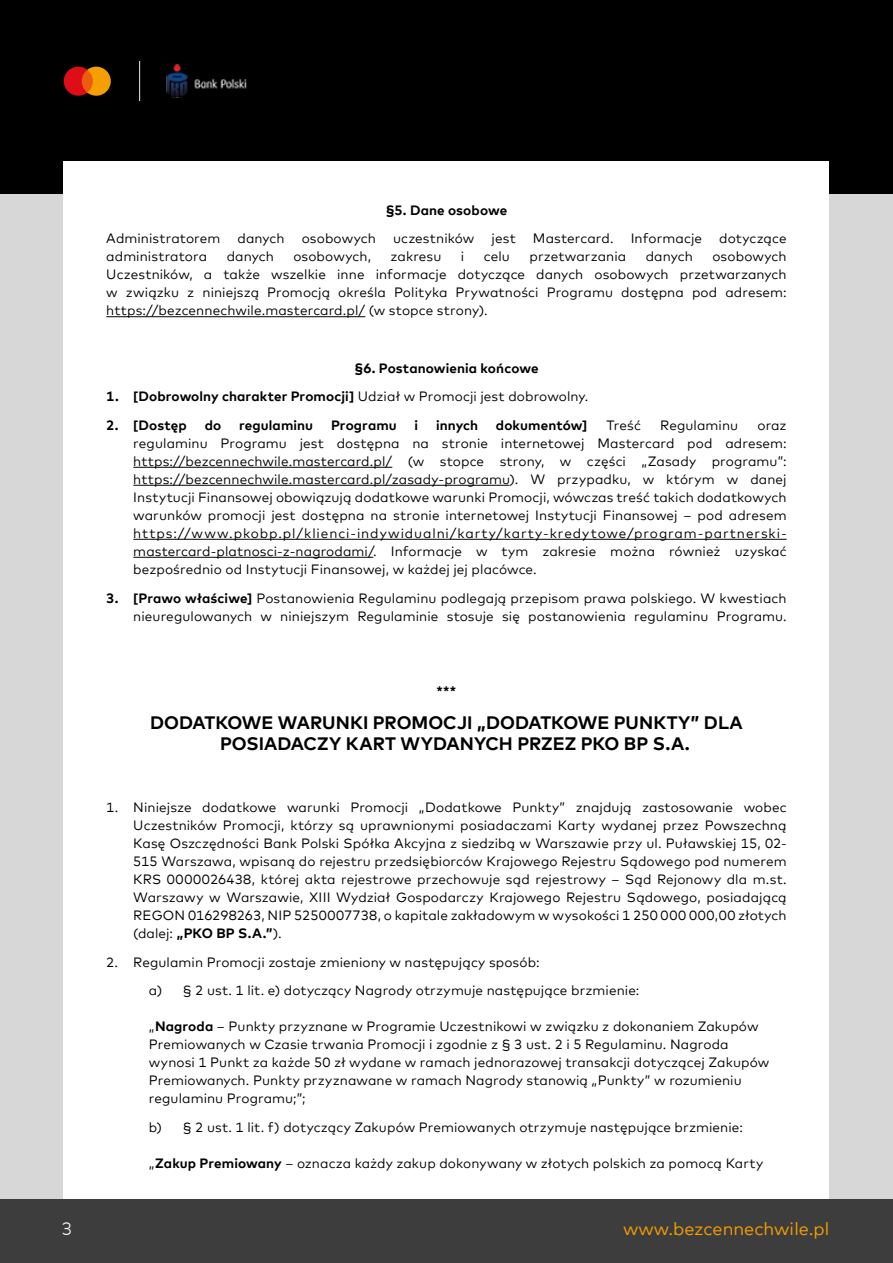
<style>
.page{position:relative;width:893px;height:1263px;background:#fff}
.page>*{position:absolute;margin:0;border:0;box-sizing:border-box;transform-origin:0 0}
.t1{font:700 18px/20.7px "Mark Offc For MC";color:#000}
.t2{font:18px "Mark Offc For MC";color:#f69e00}
.t3{font:300 18px "Mark Offc For MC";color:#fff}
.t4{font:13.5px/18px "Mark Offc For MC";letter-spacing:.005em;color:#000;text-align:justify}
.t5{font:700 13.5px "Mark Offc For MC";letter-spacing:.01em;color:#000}
.s1{font-weight:400}
.s2{font-weight:700}
</style>
<div class="page">
<div style="left:0;top:162px;width:893px;height:1037px;background:#d8d7d7"></div>
<div style="left:0;top:0;width:893px;height:193px;background:#000"></div>
<div style="left:64px;top:162px;width:765px;height:1037px;background:#fff"></div>
<div style="left:0;top:1199px;width:893px;height:64px;background:#3d3d3d"></div>
<svg style="left:64px;top:67px;width:47px;height:29px"></svg>
<hr style="left:106px;top:316px;width:259px;height:1px;background:#000">
<hr style="left:133px;top:467px;width:259px;height:1px;background:#000">
<hr style="left:133px;top:485px;width:376px;height:1px;background:#000">
<hr style="left:133px;top:539px;width:654px;height:1px;background:#000">
<hr style="left:133px;top:557px;width:240px;height:1px;background:#000">
<img style="left:139px;top:62px;width:108px;height:38px">
<p class="t5" style="left:386px;top:200px;width:123px">§5. Dane osobowe</p>
<p class="t4" style="left:106px;top:229px;width:116px">Administratorem</p>
<p class="t4" style="left:238px;top:229px;width:49px">danych</p>
<p class="t4" style="left:302px;top:229px;width:76px">osobowych</p>
<p class="t4" style="left:393px;top:229px;width:83px">uczestników</p>
<p class="t4" style="left:491px;top:229px;width:26px">jest</p>
<p class="t4" style="left:533px;top:229px;width:82px">Mastercard.</p>
<p class="t4" style="left:631px;top:229px;width:73px">Informacje</p>
<p class="t4" style="left:719px;top:229px;width:69px">dotyczące</p>
<p class="t4" style="left:106px;top:247px;width:102px">administratora</p>
<p class="t4" style="left:227px;top:247px;width:49px">danych</p>
<p class="t4" style="left:293px;top:247px;width:79px">osobowych,</p>
<p class="t4" style="left:391px;top:247px;width:52px">zakresu</p>
<p class="t4" style="left:461px;top:247px;width:5px">i</p>
<p class="t4" style="left:484px;top:247px;width:28px">celu</p>
<p class="t4" style="left:529px;top:247px;width:98px">przetwarzania</p>
<p class="t4" style="left:646px;top:247px;width:49px">danych</p>
<p class="t4" style="left:106px;top:247px;width:682px;text-indent:606px">osobowych Uczestników, a także wszelkie inne informacje dotyczące danych osobowych przetwarzanych w związku z niniejszą Promocją określa Polityka Prywatności Programu dostępna pod adresem: https://bezcennechwile.mastercard.pl/ (w stopce strony).</p>
<p class="t5" style="left:354px;top:358px;width:186px">§6. Postanowienia końcowe</p>
<p class="t5" style="left:106px;top:386px;width:484px">1. [Dobrowolny charakter Promocji] <span class="s1">Udział w Promocji jest dobrowolny.</span></p>
<p class="t5" style="left:106px;top:415px;width:82px">2. [Dostęp</p>
<p class="t5" style="left:205px;top:415px;width:18px">do</p>
<p class="t5" style="left:239px;top:415px;width:76px">regulaminu</p>
<p class="t5" style="left:331px;top:415px;width:67px">Programu</p>
<p class="t5" style="left:415px;top:415px;width:5px">i</p>
<p class="t5" style="left:436px;top:415px;width:44px">innych</p>
<p class="t5" style="left:496px;top:415px;width:93px">dokumentów]</p>
<p class="t4" style="left:607px;top:415px;width:36px">Treść</p>
<p class="t4" style="left:660px;top:415px;width:79px">Regulaminu</p>
<p class="t4" style="left:133px;top:415px;width:655px;text-indent:624px">oraz regulaminu Programu jest dostępna na stronie internetowej Mastercard pod adresem: https://bezcennechwile.mastercard.pl/ (w stopce strony, w części „Zasady programu”: https://bezcennechwile.mastercard.pl/zasady-programu). W przypadku, w którym w danej Instytucji Finansowej obowiązują dodatkowe warunki Promocji, wówczas treść takich dodatkowych warunków promocji jest dostępna na stronie internetowej Instytucji Finansowej – pod adresem https://www.pkobp.pl/klienci-indywidualni/karty/karty-kredytowe/program-partnerski&shy;mastercard-platnosci-z-nagrodami/. Informacje w tym zakresie można również uzyskać bezpośrednio od Instytucji Finansowej, w każdej jej placówce.</p>
<p class="t4" style="left:106px;top:588px;width:682px;text-align:right"><span class="s2">3. [Prawo właściwe]</span> Postanowienia Regulaminu podlegają przepisom prawa polskiego. W kwestiach nieuregulowanych w niniejszym Regulaminie stosuje się postanowienia regulaminu Programu.</p>
<p class="t5" style="left:437px;top:681px;width:21px">***</p>
<h1 class="t1" style="left:220px;top:711px;width:524px;text-indent:-70px">DODATKOWE WARUNKI PROMOCJI „DODATKOWE PUNKTY” DLA<br>POSIADACZY KART WYDANYCH PRZEZ PKO BP S.A.</h1>
<p class="t4" style="left:133px;top:797px;width:655px;text-indent:-27px">1. Niniejsze dodatkowe warunki Promocji „Dodatkowe Punkty” znajdują zastosowanie wobec Uczestników Promocji, którzy są uprawnionymi posiadaczami Karty wydanej przez Powszechną Kasę Oszczędności Bank Polski Spółka Akcyjna z siedzibą w Warszawie przy ul. Puławskiej 15, 02- 515 Warszawa, wpisaną do rejestru przedsiębiorców Krajowego Rejestru Sądowego pod numerem KRS 0000026438, której akta rejestrowe przechowuje sąd rejestrowy – Sąd Rejonowy dla m.st.<br>Warszawy w Warszawie, XIII Wydział Gospodarczy Krajowego Rejestru Sądowego, posiadającą REGON 016298263, NIP 5250007738, o kapitale zakładowym w wysokości 1 250 000 000,00 złotych (dalej: <span class="s2">„PKO BP S.A.”</span>).</p>
<p class="t4" style="left:149px;top:946px;width:492px;line-height:28.7px;text-indent:-43px">2. Regulamin Promocji zostaje zmieniony w następujący sposób:<br>a) § 2 ust. 1 lit. e) dotyczący Nagrody otrzymuje następujące brzmienie:</p>
<p class="t4" style="left:149px;top:1016px;width:622px;text-align:left">„<span class="s2">Nagroda</span> – Punkty przyznane w Programie Uczestnikowi w związku z dokonaniem Zakupów Premiowanych w Czasie trwania Promocji i zgodnie z § 3 ust. 2 i 5 Regulaminu. Nagroda wynosi 1 Punkt za każde 50 zł wydane w ramach jednorazowej transakcji dotyczącej Zakupów Premiowanych. Punkty przyznawane w ramach Nagrody stanowią „Punkty” w rozumieniu regulaminu Programu;”;</p>
<p class="t4" style="left:149px;top:1117px;width:596px">b) § 2 ust. 1 lit. f) dotyczący Zakupów Premiowanych otrzymuje następujące brzmienie:</p>
<p class="t4" style="left:149px;top:1153px;width:616px">„<span class="s2">Zakup Premiowany</span> – oznacza każdy zakup dokonywany w złotych polskich za pomocą Karty</p>
<h1 class="t3" style="left:62px;top:1215px;width:12px">3</h1>
<h1 class="t2" style="left:623px;top:1215px;width:208px">www.bezcennechwile.pl</h1>
</div>
